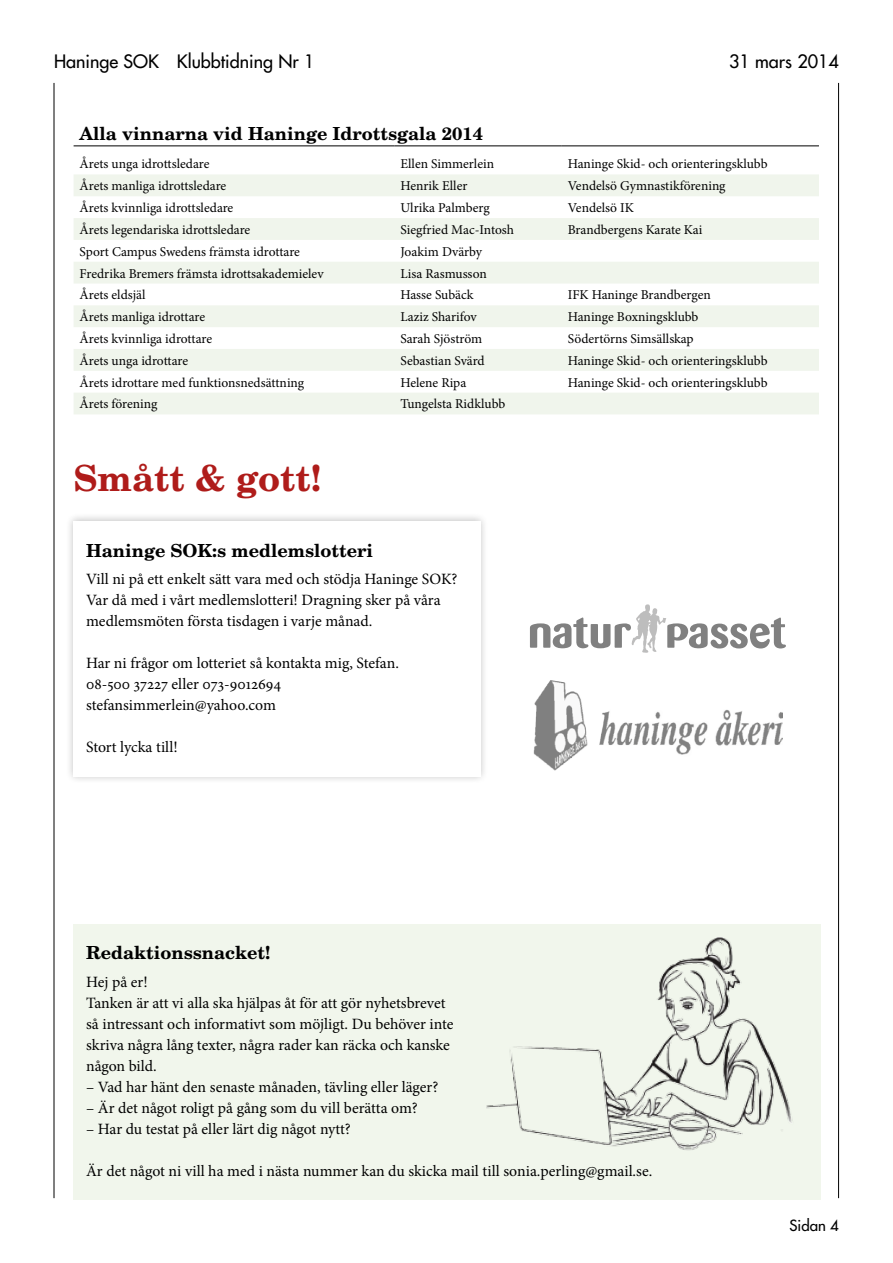
<style>
.page{position:relative;width:893px;height:1263px;background:#fff}
.page>*{position:absolute;margin:0;border:0;box-sizing:border-box;transform-origin:0 0}
.t1{font:700 36px "New Century Schlbk";color:#af1c1a}
.t2{font:700 18px "New Century Schlbk";color:#000}
.t3{font:18px "Futura";color:#000}
.t4{font:15.75px/21px "Minion Pro";color:#000}
.t5{font:15px "Futura";color:#000}
.t6{font:13.5px "Minion Pro";color:#000}
</style>
<div class="page">
<hr style="left:54px;top:83px;width:1px;height:1115px;background:#000">
<hr style="left:838px;top:83px;width:1px;height:1115px;background:#000">
<div style="left:73px;top:924px;width:748px;height:275px;background:#f1f6ec"></div>
<svg style="left:74px;top:174px;width:745px;height:240px;fill:#f0f5ec"></svg>
<hr style="left:74px;top:146px;width:320px;height:1px;background:#000">
<hr style="left:394px;top:146px;width:168px;height:1px;background:#000">
<hr style="left:562px;top:146px;width:257px;height:1px;background:#000">
<div style="left:65px;top:513px;width:423px;height:271px;background:#000;opacity:.25"></div>
<div style="left:73px;top:521px;width:407px;height:255px;background:#fff"></div>
<img style="left:487px;top:937px;width:353px;height:214px">
<svg style="left:533px;top:680px;width:250px;height:91px"></svg>
<svg style="left:530px;top:604px;width:256px;height:49px"></svg>
<h2 class="t3" style="left:54px;top:50px;width:262px">Haninge SOK Klubbtidning Nr 1</h2>
<h2 class="t3" style="left:729px;top:50px;width:111px">31 mars 2014</h2>
<h2 class="t2" style="left:80px;top:122px;width:405px">Alla vinnarna vid Haninge Idrottsgala 2014</h2>
<p class="t6" style="left:80px;top:155px;width:131px">Årets unga idrottsledare</p>
<p class="t6" style="left:400px;top:155px;width:95px">Ellen Simmerlein</p>
<p class="t6" style="left:568px;top:155px;width:201px">Haninge Skid- och orienteringsklubb</p>
<p class="t6" style="left:80px;top:177px;width:148px">Årets manliga idrottsledare</p>
<p class="t6" style="left:400px;top:177px;width:69px">Henrik Eller</p>
<p class="t6" style="left:568px;top:177px;width:159px">Vendelsö Gymnastikförening</p>
<p class="t6" style="left:80px;top:199px;width:155px">Årets kvinnliga idrottsledare</p>
<p class="t6" style="left:400px;top:199px;width:91px">Ulrika Palmberg</p>
<p class="t6" style="left:568px;top:199px;width:68px">Vendelsö IK</p>
<p class="t6" style="left:80px;top:221px;width:172px">Årets legendariska idrottsledare</p>
<p class="t6" style="left:400px;top:221px;width:115px">Siegfried Mac-Intosh</p>
<p class="t6" style="left:568px;top:221px;width:136px">Brandbergens Karate Kai</p>
<p class="t6" style="left:80px;top:242px;width:222px">Sport Campus Swedens främsta idrottare</p>
<p class="t6" style="left:400px;top:242px;width:83px">Joakim Dvärby</p>
<p class="t6" style="left:80px;top:264px;width:246px">Fredrika Bremers främsta idrottsakademielev</p>
<p class="t6" style="left:400px;top:264px;width:88px">Lisa Rasmusson</p>
<p class="t6" style="left:80px;top:286px;width:67px">Årets eldsjäl</p>
<p class="t6" style="left:400px;top:286px;width:75px">Hasse Subäck</p>
<p class="t6" style="left:568px;top:286px;width:145px">IFK Haninge Brandbergen</p>
<p class="t6" style="left:80px;top:308px;width:127px">Årets manliga idrottare</p>
<p class="t6" style="left:400px;top:308px;width:78px">Laziz Sharifov</p>
<p class="t6" style="left:568px;top:308px;width:132px">Haninge Boxningsklubb</p>
<p class="t6" style="left:80px;top:330px;width:134px">Årets kvinnliga idrottare</p>
<p class="t6" style="left:400px;top:330px;width:83px">Sarah Sjöström</p>
<p class="t6" style="left:568px;top:330px;width:127px">Södertörns Simsällskap</p>
<p class="t6" style="left:80px;top:351px;width:110px">Årets unga idrottare</p>
<p class="t6" style="left:400px;top:351px;width:86px">Sebastian Svärd</p>
<p class="t6" style="left:568px;top:351px;width:201px">Haninge Skid- och orienteringsklubb</p>
<p class="t6" style="left:80px;top:373px;width:226px">Årets idrottare med funktionsnedsättning</p>
<p class="t6" style="left:400px;top:373px;width:67px">Helene Ripa</p>
<p class="t6" style="left:568px;top:373px;width:201px">Haninge Skid- och orienteringsklubb</p>
<p class="t6" style="left:80px;top:395px;width:79px">Årets förening</p>
<p class="t6" style="left:400px;top:395px;width:106px">Tungelsta Ridklubb</p>
<h1 class="t1" style="left:74px;top:456px;width:250px">Smått &amp; gott!</h1>
<h2 class="t2" style="left:86px;top:539px;width:288px">Haninge SOK:s medlemslotteri</h2>
<p class="t4" style="left:86px;top:568px;width:373px">Vill ni på ett enkelt sätt vara med och stödja Haninge SOK?<br>Var då med i vårt medlemslotteri! Dragning sker på våra medlemsmöten första tisdagen i varje månad.</p>
<p class="t4" style="left:86px;top:652px;width:314px">Har ni frågor om lotteriet så kontakta mig, Stefan.<br>08-500 37227 eller 073-9012694 stefansimmerlein@yahoo.com</p>
<p class="t4" style="left:86px;top:736px;width:93px">Stort lycka till!</p>
<h2 class="t2" style="left:86px;top:942px;width:186px">Redaktionssnacket!</h2>
<p class="t4" style="left:86px;top:971px;width:369px">Hej på er!<br>Tanken är att vi alla ska hjälpas åt för att gör nyhetsbrevet så intressant och informativt som möjligt. Du behöver inte skriva några lång texter, några rader kan räcka och kanske någon bild.</p>
<p class="t4" style="left:86px;top:1076px;width:354px">– Vad har hänt den senaste månaden, tävling eller läger?</p>
<p class="t4" style="left:86px;top:1097px;width:333px">– Är det något roligt på gång som du vill berätta om?</p>
<p class="t4" style="left:86px;top:1118px;width:266px">– Har du testat på eller lärt dig något nytt?</p>
<p class="t4" style="left:86px;top:1160px;width:568px">Är det något ni vill ha med i nästa nummer kan du skicka mail till sonia.perling@gmail.se.</p>
<p class="t5" style="left:790px;top:1216px;width:51px">Sidan 4</p>
</div>
